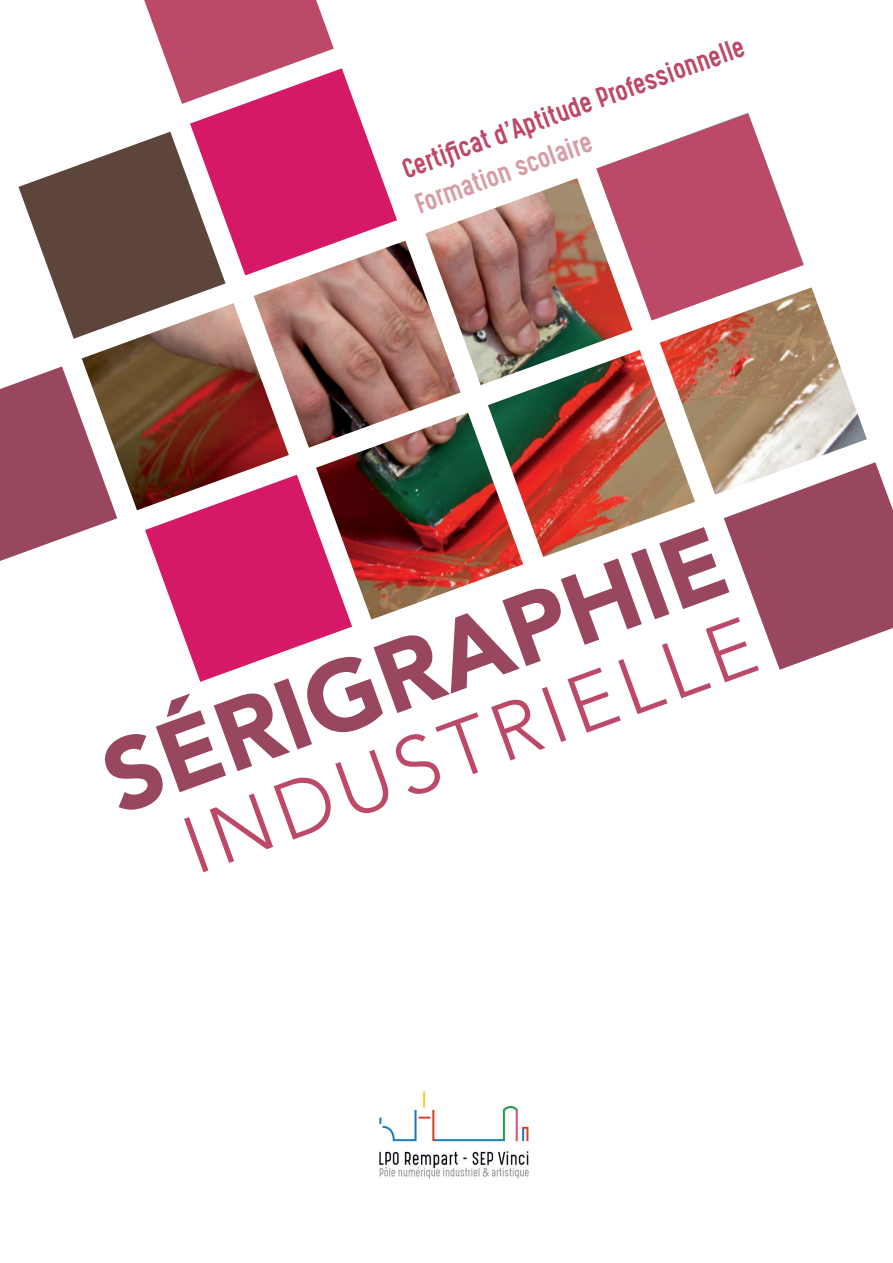
<style>
.page{position:relative;width:893px;height:1263px;background:#fff}
.page>*{position:absolute;margin:0;border:0;box-sizing:border-box;transform-origin:0 0}
.t1{font:900 98.7px "Avenir";color:#98475e}
.t2{font:300 80.25px "Avenir";color:#bd4968}
.t3{font:23.85px "Gotcha Gothic";color:#bd4968}
.t4{font:23.85px "Gotcha Gothic";color:#d79ca5}
</style>
<div class="page">
<img style="left:82px;top:178px;width:785px;height:442px">
<svg style="left:145px;top:475px;width:207px;height:207px"></svg>
<svg style="left:724px;top:462px;width:169px;height:208px"></svg>
<img style="left:379px;top:1091px;width:150px;height:88px">
<svg style="left:596px;top:113px;width:208px;height:207px"></svg>
<svg style="left:18px;top:0;width:379px;height:339px"></svg>
<svg style="left:0;top:366px;width:117px;height:195px"></svg>
<p class="t3" style="left:397px;top:153px;width:363px;rotate:-20deg">Certifi cat d'Aptitude Professionnelle</p>
<p class="t4" style="left:410px;top:188px;width:188px;rotate:-20deg">Formation scolaire</p>
<h1 class="t1" style="left:79px;top:702px;width:656px;rotate:-20deg">SÉRIGRAPHIE</h1>
<h2 class="t2" style="left:170px;top:804px;width:604px;rotate:-20deg">INDUSTRIELLE</h2>
</div>
